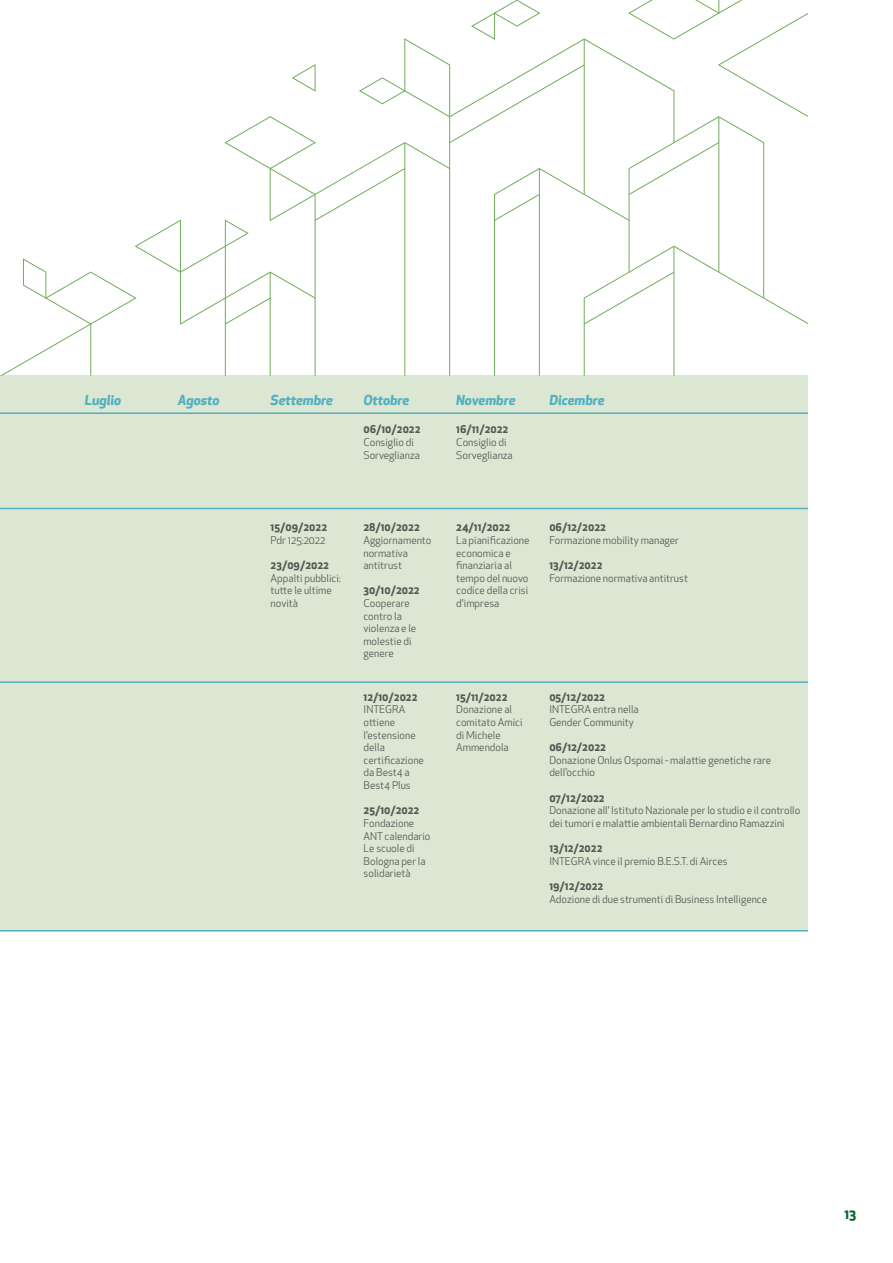
<style>
.page{position:relative;width:893px;height:1263px;background:#fff}
.page>*{position:absolute;margin:0;border:0;box-sizing:border-box;transform-origin:0 0}
.t1{font:italic 700 13.5px "Apex New";color:#51b0c1}
.t2{font:700 13.5px "Apex New";color:#086430}
.t3{font:10.5px/12.6px "Apex New";color:#575756}
.t4{font:700 10.5px "Apex New";color:#575756}
</style>
<div class="page">
<div style="left:0;top:375px;width:808px;height:555px;background:#dbe7d2"></div>
<hr style="left:0;top:412px;width:808px;height:2px;background:#51b0c1">
<hr style="left:0;top:508px;width:808px;height:1px;background:#51b0c1">
<hr style="left:0;top:681px;width:808px;height:2px;background:#51b0c1">
<hr style="left:0;top:930px;width:808px;height:1px;background:#51b0c1">
<svg style="left:0;top:0;width:808px;height:376px"></svg>
<p class="t1" style="left:85px;top:390px;width:38px">Luglio</p>
<p class="t1" style="left:178px;top:390px;width:43px">Agosto</p>
<p class="t1" style="left:271px;top:390px;width:64px">Settembre</p>
<p class="t1" style="left:363px;top:390px;width:48px">Ottobre</p>
<p class="t1" style="left:456px;top:390px;width:61px">Novembre</p>
<p class="t1" style="left:549px;top:390px;width:57px">Dicembre</p>
<p class="t4" style="left:363px;top:422px;width:59px">06/10/2022</p>
<p class="t3" style="left:363px;top:436px;width:58px">Consiglio di<br>Sorveglianza</p>
<p class="t4" style="left:271px;top:520px;width:58px">15/09/2022</p>
<p class="t3" style="left:271px;top:534px;width:56px">Pdr 125:2022</p>
<p class="t4" style="left:271px;top:558px;width:60px">23/09/2022</p>
<p class="t3" style="left:271px;top:572px;width:72px">Appalti pubblici: tutte le ultime novità</p>
<p class="t4" style="left:363px;top:520px;width:58px">28/10/2022</p>
<p class="t3" style="left:363px;top:534px;width:70px">Aggiornamento normativa antitrust</p>
<p class="t4" style="left:363px;top:583px;width:58px">30/10/2022</p>
<p class="t3" style="left:363px;top:597px;width:54px">Cooperare contro la violenza e le molestie di genere</p>
<p class="t4" style="left:364px;top:689px;width:55px">12/10/2022</p>
<p class="t3" style="left:364px;top:703px;width:62px">INTEGRA ottiene l’estensione della certificazione da Best4 a<br>Best4 Plus</p>
<p class="t4" style="left:364px;top:803px;width:57px">25/10/2022</p>
<p class="t3" style="left:364px;top:817px;width:68px">Fondazione<br>ANT calendario<br>Le scuole di<br>Bologna per la solidarietà</p>
<p class="t4" style="left:456px;top:422px;width:53px">16/11/2022</p>
<p class="t3" style="left:456px;top:436px;width:58px">Consiglio di<br>Sorveglianza</p>
<p class="t4" style="left:456px;top:520px;width:56px">24/11/2022</p>
<p class="t3" style="left:456px;top:534px;width:75px">La pianificazione economica e finanziaria al tempo del nuovo codice della crisi d'impresa</p>
<p class="t4" style="left:549px;top:520px;width:58px">06/12/2022</p>
<p class="t3" style="left:549px;top:534px;width:131px">Formazione mobility manager</p>
<p class="t4" style="left:549px;top:558px;width:55px">13/12/2022</p>
<p class="t3" style="left:549px;top:572px;width:140px">Formazione normativa antitrust</p>
<p class="t4" style="left:456px;top:689px;width:53px">15/11/2022</p>
<p class="t3" style="left:456px;top:703px;width:68px">Donazione al comitato Amici di Michele<br>Ammendola</p>
<p class="t4" style="left:549px;top:689px;width:57px">05/12/2022</p>
<p class="t3" style="left:549px;top:703px;width:91px">INTEGRA entra nella<br>Gender Community</p>
<p class="t4" style="left:549px;top:740px;width:58px">06/12/2022</p>
<p class="t3" style="left:549px;top:754px;width:223px">Donazione Onlus Ospomai - malattie genetiche rare dell’occhio</p>
<p class="t4" style="left:549px;top:790px;width:57px">07/12/2022</p>
<p class="t3" style="left:549px;top:804px;width:252px">Donazione all’ Istituto Nazionale per lo studio e il controllo dei tumori e malattie ambientali Bernardino Ramazzini</p>
<p class="t4" style="left:549px;top:841px;width:55px">13/12/2022</p>
<p class="t3" style="left:549px;top:854px;width:180px">INTEGRA vince il premio B.E.S.T. di Airces</p>
<p class="t4" style="left:549px;top:878px;width:55px">19/12/2022</p>
<p class="t3" style="left:549px;top:892px;width:219px">Adozione di due strumenti di Business Intelligence</p>
<p class="t2" style="left:844px;top:1205px;width:14px">13</p>
</div>
